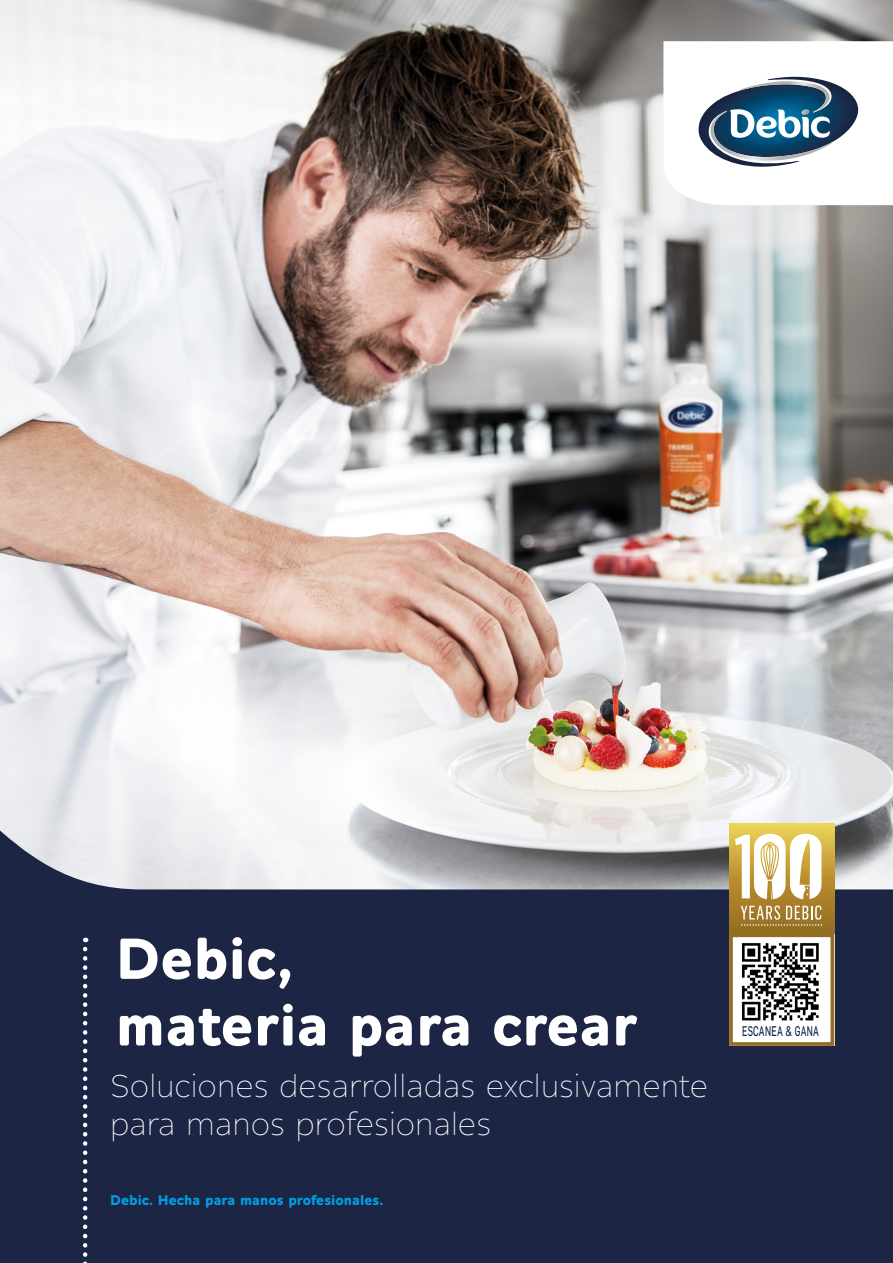
<style>
.page{position:relative;width:893px;height:1263px;background:#fff}
.page>*{position:absolute;margin:0;border:0;box-sizing:border-box;transform-origin:0 0}
.t1{font:700 55.5px/66.6px "Alleyn";color:#fff}
.t2{font:300 31.5px/37.8px "Alleyn";color:#fff}
.t3{font:13.65px "Flama Basic";letter-spacing:.03em;color:#001d41;scale:.64 1}
.t4{font:700 13.5px "Alleyn";color:#009fe3}
</style>
<div class="page">
<img style="left:0;top:0;width:893px;height:819px">
<svg style="left:0;top:819px;width:893px;height:444px;background:#363c58"></svg>
<svg style="left:83px;top:949px;width:4px;height:314px"></svg>
<svg style="left:663px;top:41px;width:230px;height:164px"></svg>
<div style="left:729px;top:824px;width:105px;height:111px;background:linear-gradient(to bottom,#ecce5a,#90631b)"></div>
<svg style="left:741px;top:905px;width:81px;height:21px;background:#b7995c"></svg>
<svg style="left:735px;top:834px;width:86px;height:65px"></svg>
<div style="left:729px;top:935px;width:105px;height:111px;background:#fff"></div>
<div style="left:729px;top:933px;width:105px;height:113px;border:4px solid #936f23"></div>
<img style="left:741px;top:943px;width:78px;height:78px">
<h1 class="t1" style="left:116px;top:924px;width:523px">Debic,<br>materia para crear</h1>
<p class="t2" style="left:110px;top:1067px;width:600px">Soluciones desarrolladas exclusivamente para manos profesionales</p>
<p class="t4" style="left:110px;top:1192px;width:275px">Debic. Hecha para manos profesionales.</p>
<p class="t3" style="left:742px;top:1021px;width:121px">ESCANEA &amp; GANA</p>
</div>
